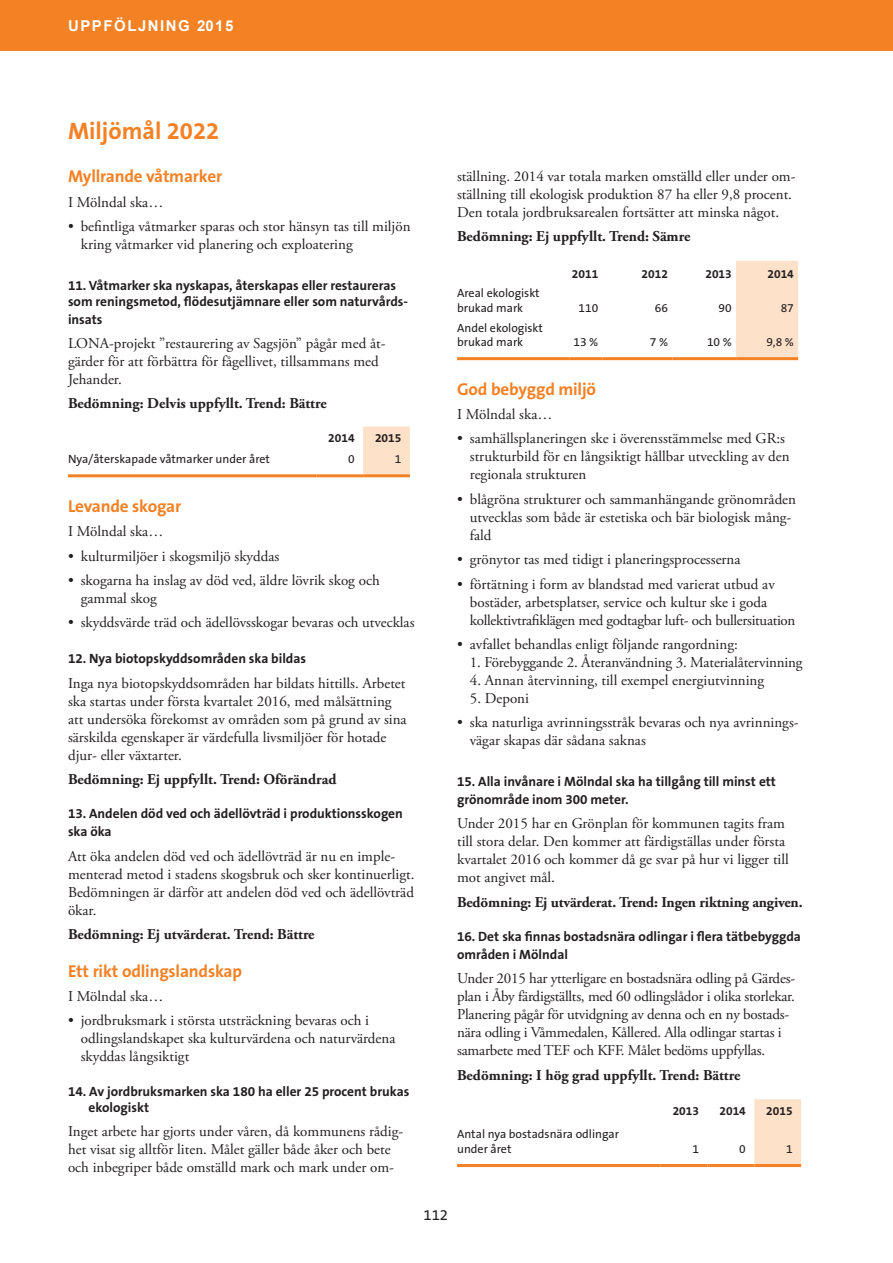
<style>
.page{position:relative;width:893px;height:1263px;background:#fff}
.page>*{position:absolute;margin:0;border:0;box-sizing:border-box;transform-origin:0 0}
.Huvudrubrik_fortsätt{font:700 24px "The Sans B7";color:#f58125}
.Mellanrubr_orange2{font:700 17.25px "The Sans B7";letter-spacing:-.01em;color:#f58125}
.Brödtext{font:15px/18px "Adobe Garamond Pro";color:#231f20}
.Brödtext-2{font:700 15px "Adobe Garamond Pro";color:#231f20}
.Brödtext-3{font:15px "Adobe Garamond Pro";letter-spacing:-.02em;color:#231f20}
.t1{font:700 15px "Arial";letter-spacing:.1em;color:#fff}
.t2{font:15px "The Sans B5 Plain";color:#231f20}
.Mellanrubr_2_sv{font:700 13.5px/18px "The Sans B7";color:#231f20}
.Brödtext_Vänsterjust{font:12px/14.4px "The Sans B5 Plain";color:#231f20}
.Brödtext_högerjuster{font:700 12px "The Sans B7";color:#231f20}
.Brödtext_högerjuster-2{font:12px "The Sans B5 Plain";color:#231f20}
</style>
<div class="page">
<div style="left:0;top:0;width:893px;height:51px;background:#f58125"></div>
<div style="left:363px;top:426px;width:47px;height:48px;background:#fee1c9"></div>
<hr style="left:68px;top:474px;width:248px;height:3px;background:#f58125">
<hr style="left:316px;top:474px;width:47px;height:3px;background:#f58125">
<hr style="left:363px;top:474px;width:47px;height:3px;background:#f58125">
<div style="left:736px;top:261px;width:62px;height:96px;background:#fee1c9"></div>
<hr style="left:457px;top:357px;width:113px;height:3px;background:#f58125">
<hr style="left:570px;top:357px;width:33px;height:3px;background:#f58125">
<hr style="left:603px;top:357px;width:69px;height:3px;background:#f58125">
<hr style="left:672px;top:357px;width:64px;height:3px;background:#f58125">
<hr style="left:736px;top:357px;width:62px;height:3px;background:#f58125">
<div style="left:754px;top:1099px;width:47px;height:65px;background:#fee1c9"></div>
<hr style="left:457px;top:1164px;width:204px;height:3px;background:#f58125">
<hr style="left:661px;top:1164px;width:47px;height:3px;background:#f58125">
<hr style="left:708px;top:1164px;width:46px;height:3px;background:#f58125">
<hr style="left:754px;top:1164px;width:47px;height:3px;background:#f58125">
<p class="t1" style="left:68px;top:16px;width:167px">UPPFÖLJNING 2015</p>
<p class="Huvudrubrik_fortsätt" style="left:68px;top:118px;width:153px">Miljömål 2022</p>
<p class="Mellanrubr_orange2" style="left:68px;top:167px;width:156px">Myllrande våtmarker</p>
<p class="Brödtext" style="left:68px;top:193px;width:97px">I Mölndal ska…</p>
<p class="Brödtext" style="left:68px;top:218px;width:344px">• befintliga våtmarker sparas och stor hänsyn tas till miljön</p>
<p class="Brödtext" style="left:81px;top:236px;width:273px">kring våtmarker vid planering och exploatering</p>
<p class="Mellanrubr_2_sv" style="left:68px;top:278px;width:341px;line-height:16.2px">11. Våtmarker ska nyskapas, återskapas eller restaureras som reningsmetod, flödesutjämnare eller som naturvårds-</p>
<p class="Mellanrubr_2_sv" style="left:68px;top:311px;width:36px">insats</p>
<p class="Brödtext" style="left:68px;top:335px;width:319px">LONA-projekt ”restaurering av Sagsjön” pågår med åt&shy;gärder för att förbättra för fågellivet, tillsammans med<br>Jehander.</p>
<p class="Brödtext-2" style="left:68px;top:395px;width:260px">Bedömning: Delvis uppfyllt. Trend: Bättre</p>
<p class="Brödtext_högerjuster" style="left:328px;top:431px;width:28px">2014</p>
<p class="Brödtext_högerjuster" style="left:375px;top:431px;width:28px">2015</p>
<p class="Brödtext_Vänsterjust" style="left:68px;top:452px;width:203px">Nya/återskapade våtmarker under året</p>
<p class="Brödtext_högerjuster-2" style="left:348px;top:453px;width:8px">0</p>
<p class="Brödtext_högerjuster-2" style="left:395px;top:453px;width:8px">1</p>
<p class="Mellanrubr_orange2" style="left:68px;top:497px;width:115px">Levande skogar</p>
<p class="Brödtext" style="left:68px;top:523px;width:97px">I Mölndal ska…</p>
<p class="Brödtext" style="left:68px;top:547px;width:213px">• kulturmiljöer i skogsmiljö skyddas</p>
<p class="Brödtext" style="left:68px;top:572px;width:313px">• skogarna ha inslag av död ved, äldre lövrik skog och</p>
<p class="Brödtext" style="left:81px;top:590px;width:77px">gammal skog</p>
<p class="Brödtext" style="left:68px;top:614px;width:348px">• skyddsvärde träd och ädellövsskogar bevaras och utvecklas</p>
<p class="Mellanrubr_2_sv" style="left:68px;top:650px;width:240px">12. Nya biotopskyddsområden ska bildas</p>
<p class="Brödtext" style="left:68px;top:674px;width:340px">Inga nya biotopskyddsområden har bildats hittills. Arbetet ska startas under första kvartalet 2016, med målsättning att undersöka förekomst av områden som på grund av sina särskilda egenskaper är värdefulla livsmiljöer för hotade djur- eller växtarter.</p>
<p class="Brödtext-2" style="left:68px;top:771px;width:270px">Bedömning: Ej uppfyllt. Trend: Oförändrad</p>
<p class="Mellanrubr_2_sv" style="left:68px;top:805px;width:336px">13. Andelen död ved och ädellövträd i produktionsskogen ska öka</p>
<p class="Brödtext" style="left:68px;top:847px;width:348px">Att öka andelen död ved och ädellövträd är nu en imple&shy;menterad metod i stadens skogsbruk och sker kontinuerligt.<br>Bedömningen är därför att andelen död ved och ädellövträd ökar.</p>
<p class="Brödtext-2" style="left:68px;top:926px;width:248px">Bedömning: Ej utvärderat. Trend: Bättre</p>
<p class="Mellanrubr_orange2" style="left:68px;top:962px;width:176px">Ett rikt odlingslandskap</p>
<p class="Brödtext" style="left:68px;top:988px;width:97px">I Mölndal ska…</p>
<p class="Brödtext" style="left:68px;top:1012px;width:303px">• jordbruksmark i största utsträckning bevaras och i</p>
<p class="Brödtext" style="left:81px;top:1030px;width:316px">odlingslandskapet ska kulturvärdena och naturvärdena</p>
<p class="Brödtext" style="left:81px;top:1048px;width:110px">skyddas långsiktigt</p>
<p class="Mellanrubr_2_sv" style="left:68px;top:1083px;width:343px">14. Av jordbruksmarken ska 180 ha eller 25 procent brukas</p>
<p class="Mellanrubr_2_sv" style="left:88px;top:1099px;width:62px">ekologiskt</p>
<p class="Brödtext" style="left:68px;top:1123px;width:337px">Inget arbete har gjorts under våren, då kommunens rådig&shy;het visat sig alltför liten. Målet gäller både åker och bete och inbegriper både omställd mark och mark under om-</p>
<p class="Brödtext" style="left:457px;top:168px;width:340px">ställning. 2014 var totala marken omställd eller under om&shy;ställning till ekologisk produktion 87 ha eller 9,8 procent.<br>Den totala jordbruksarealen fortsätter att minska något.</p>
<p class="Brödtext-2" style="left:457px;top:228px;width:235px">Bedömning: Ej uppfyllt. Trend: Sämre</p>
<p class="Brödtext_högerjuster" style="left:572px;top:267px;width:28px">2011</p>
<p class="Brödtext_högerjuster" style="left:642px;top:267px;width:28px">2012</p>
<p class="Brödtext_högerjuster" style="left:705px;top:267px;width:28px">2013</p>
<p class="Brödtext_högerjuster" style="left:767px;top:267px;width:28px">2014</p>
<p class="Brödtext_Vänsterjust" style="left:457px;top:287px;width:84px">Areal ekologiskt brukad mark</p>
<p class="Brödtext_högerjuster-2" style="left:578px;top:302px;width:21px">110</p>
<p class="Brödtext_högerjuster-2" style="left:655px;top:302px;width:15px">66</p>
<p class="Brödtext_högerjuster-2" style="left:719px;top:302px;width:15px">90</p>
<p class="Brödtext_högerjuster-2" style="left:781px;top:302px;width:15px">87</p>
<p class="Brödtext_Vänsterjust" style="left:457px;top:321px;width:87px">Andel ekologiskt brukad mark</p>
<p class="Brödtext_högerjuster-2" style="left:573px;top:336px;width:26px">13 %</p>
<p class="Brödtext_högerjuster-2" style="left:650px;top:336px;width:20px">7 %</p>
<p class="Brödtext_högerjuster-2" style="left:707px;top:336px;width:26px">10 %</p>
<p class="Brödtext_högerjuster-2" style="left:766px;top:336px;width:29px">9,8 %</p>
<p class="Mellanrubr_orange2" style="left:457px;top:380px;width:140px">God bebyggd miljö</p>
<p class="Brödtext" style="left:457px;top:406px;width:97px">I Mölndal ska…</p>
<p class="Brödtext" style="left:457px;top:430px;width:329px">• samhällsplaneringen ske i överensstämmelse med GR:s</p>
<p class="Brödtext" style="left:470px;top:448px;width:321px">strukturbild för en långsiktigt hållbar utveckling av den</p>
<p class="Brödtext" style="left:470px;top:466px;width:118px">regionala strukturen</p>
<p class="Brödtext" style="left:457px;top:491px;width:340px">• blågröna strukturer och sammanhängande grönområden</p>
<p class="Brödtext" style="left:470px;top:509px;width:323px">utvecklas som både är estetiska och bär biologisk mång-</p>
<p class="Brödtext" style="left:470px;top:527px;width:23px">fald</p>
<p class="Brödtext" style="left:457px;top:551px;width:285px">• grönytor tas med tidigt i planeringsprocesserna</p>
<p class="Brödtext" style="left:457px;top:575px;width:319px">• förtätning i form av blandstad med varierat utbud av</p>
<p class="Brödtext" style="left:470px;top:593px;width:299px">bostäder, arbetsplatser, service och kultur ske i goda</p>
<p class="Brödtext-3" style="left:470px;top:611px;width:327px">kollektivtrafiklägen med godtagbar luft- och bullersituation</p>
<p class="Brödtext" style="left:457px;top:636px;width:282px">• avfallet behandlas enligt följande rangordning:</p>
<p class="Brödtext" style="left:470px;top:654px;width:334px">1. Förebyggande 2. Återanvändning 3. Materialåtervinning</p>
<p class="Brödtext" style="left:470px;top:672px;width:296px">4. Annan återvinning, till exempel energiutvinning</p>
<p class="Brödtext" style="left:470px;top:690px;width:61px">5. Deponi</p>
<p class="Brödtext" style="left:457px;top:714px;width:343px">• ska naturliga avrinningsstråk bevaras och nya avrinnings-</p>
<p class="Brödtext" style="left:470px;top:732px;width:177px">vägar skapas där sådana saknas</p>
<p class="Mellanrubr_2_sv" style="left:457px;top:773px;width:320px">15. Alla invånare i Mölndal ska ha tillgång till minst ett grönområde inom 300 meter.</p>
<p class="Brödtext" style="left:457px;top:815px;width:333px">Under 2015 har en Grönplan för kommunen tagits fram till stora delar. Den kommer att färdigställas under första kvartalet 2016 och kommer då ge svar på hur vi ligger till mot angivet mål.</p>
<p class="Brödtext-2" style="left:457px;top:893px;width:347px">Bedömning: Ej utvärderat. Trend: Ingen riktning angiven.</p>
<p class="Mellanrubr_2_sv" style="left:457px;top:928px;width:345px">16. Det ska finnas bostadsnära odlingar i flera tätbebyggda områden i Mölndal</p>
<p class="Brödtext" style="left:457px;top:970px;width:340px">Under 2015 har ytterligare en bostadsnära odling på Gärdes&shy;plan i Åby färdigställts, med 60 odlingslådor i olika storlekar.<br>Planering pågår för utvidgning av denna och en ny bostads&shy;nära odling i Våmmedalen, Kållered. Alla odlingar startas i samarbete med TEF och KFF. Målet bedöms uppfyllas.</p>
<p class="Brödtext-2" style="left:457px;top:1066px;width:285px">Bedömning: I hög grad uppfyllt. Trend: Bättre</p>
<p class="Brödtext_högerjuster" style="left:673px;top:1104px;width:28px">2013</p>
<p class="Brödtext_högerjuster" style="left:719px;top:1104px;width:28px">2014</p>
<p class="Brödtext_högerjuster" style="left:766px;top:1104px;width:28px">2015</p>
<p class="Brödtext_Vänsterjust" style="left:457px;top:1128px;width:163px">Antal nya bostadsnära odlingar under året</p>
<p class="Brödtext_högerjuster-2" style="left:692px;top:1142px;width:8px">1</p>
<p class="Brödtext_högerjuster-2" style="left:739px;top:1142px;width:8px">0</p>
<p class="Brödtext_högerjuster-2" style="left:786px;top:1142px;width:8px">1</p>
<p class="t2" style="left:423px;top:1207px;width:26px">112</p>
</div>
